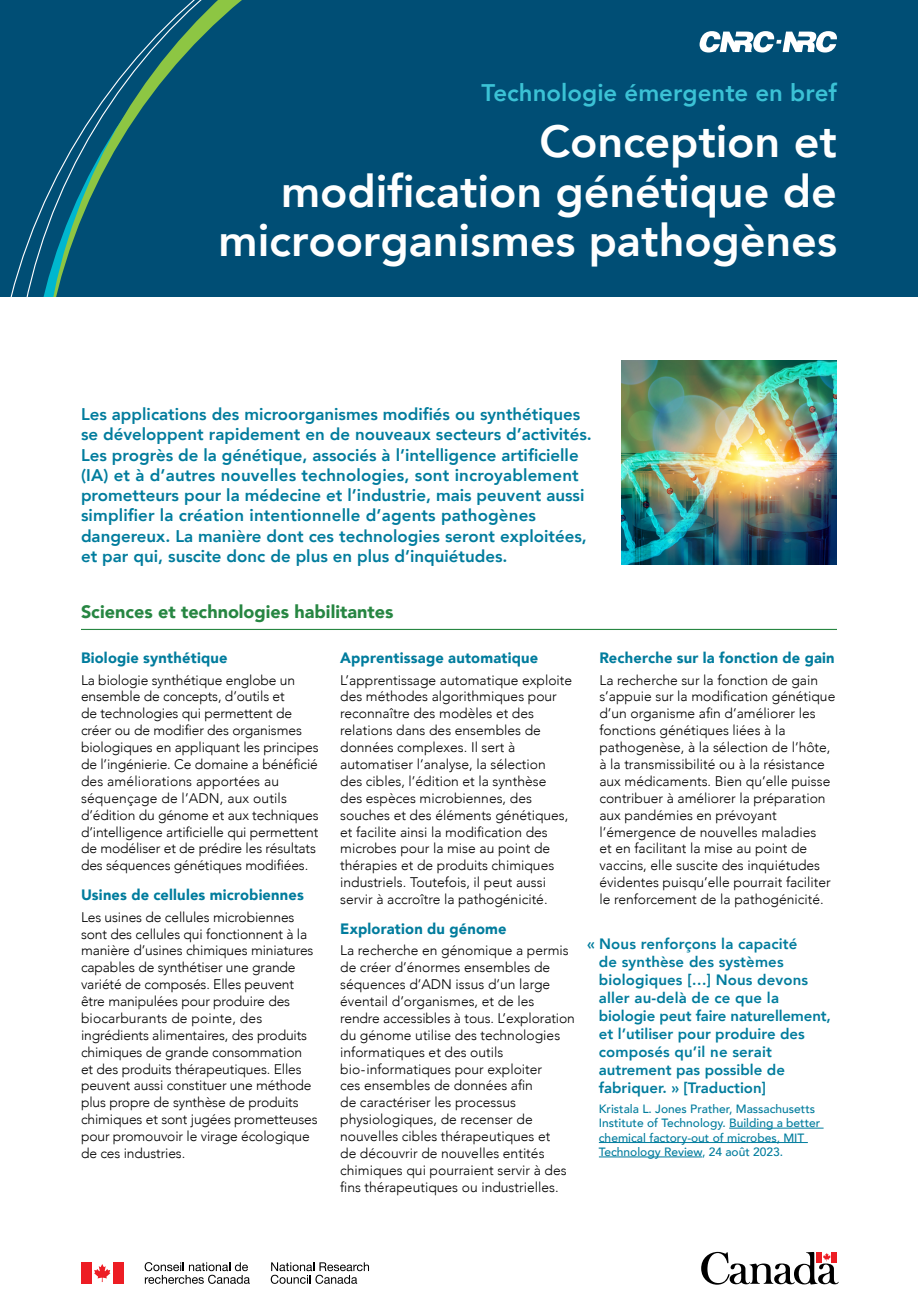
<style>
.page{position:relative;width:918px;height:1310px;background:#fff}
.page>*{position:absolute;margin:0;border:0;box-sizing:border-box;transform-origin:0 0}
.main_title_30pt_e{font:800 45px/49.5px "Avenir";color:#fff;text-align:right}
.surtitle_e{font:800 24px "Avenir";color:#3bc2d5}
.head_01_e{font:900 18px "Avenir";color:#278642}
.intro_e{font:800 16.8px/20.2px "Avenir";color:#007c9d}
.quote_f{font:800 15px/18px "Avenir";color:#007c9d}
.head_02_e{font:900 15px "Avenir";letter-spacing:.015em;color:#007c9d}
.body_e{font:300 13.8px/16.8px "Avenir";color:#000}
.quote_author_f{font:500 12px/14.4px "Avenir";color:#007c9d}
</style>
<div class="page">
<div style="left:0;top:0;width:918px;height:297px;background:#004e75"></div>
<div style="left:81px;top:1262px;width:11px;height:21px;background:#ed1d24"></div>
<svg style="left:94px;top:1264px;width:16px;height:18px"></svg>
<div style="left:113px;top:1262px;width:11px;height:21px;background:#ed1d24"></div>
<svg style="left:145px;top:1262px;width:105px;height:21px"></svg>
<svg style="left:271px;top:1262px;width:98px;height:21px"></svg>
<svg style="left:701px;top:1251px;width:138px;height:33px"></svg>
<svg style="left:700px;top:31px;width:137px;height:22px"></svg>
<hr style="left:81px;top:629px;width:756px;height:1px;background:#278642">
<hr style="left:729px;top:1127px;width:95px;height:1px;background:#007c9d">
<hr style="left:599px;top:1142px;width:209px;height:1px;background:#007c9d">
<hr style="left:599px;top:1156px;width:103px;height:1px;background:#007c9d">
<img style="left:621px;top:360px;width:216px;height:204px">
<p class="surtitle_e" style="left:482px;top:74px;width:357px">Technologie émergente en bref</p>
<p class="main_title_30pt_e" style="left:219px;top:117px;width:620px">Conception et<br>modification génétique de microorganismes pathogènes</p>
<p class="intro_e" style="left:81px;top:404px;width:512px">Les applications des microorganismes modifiés ou synthétiques se développent rapidement en de nouveaux secteurs d’activités.<br>Les progrès de la génétique, associés à l’intelligence artificielle (IA) et à d’autres nouvelles technologies, sont incroyablement prometteurs pour la médecine et l’industrie, mais peuvent aussi simplifier la création intentionnelle d’agents pathogènes dangereux. La manière dont ces technologies seront exploitées, et par qui, suscite donc de plus en plus d’inquiétudes.</p>
<p class="head_01_e" style="left:81px;top:596px;width:314px">Sciences et technologies habilitantes</p>
<p class="head_02_e" style="left:81px;top:645px;width:148px">Biologie synthétique</p>
<p class="body_e" style="left:81px;top:671px;width:239px">La biologie synthétique englobe un ensemble de concepts, d’outils et<br>de technologies qui permettent de créer ou de modifier des organismes biologiques en appliquant les principes de l’ingénierie. Ce domaine a bénéficié des améliorations apportées au séquençage de l’ADN, aux outils d’édition du génome et aux techniques d’intelligence artificielle qui permettent de modéliser et de prédire les résultats des séquences génétiques modifiées.</p>
<p class="head_02_e" style="left:81px;top:882px;width:224px">Usines de cellules microbiennes</p>
<p class="body_e" style="left:81px;top:908px;width:238px">Les usines de cellules microbiennes sont des cellules qui fonctionnent à la manière d’usines chimiques miniatures capables de synthétiser une grande variété de composés. Elles peuvent être manipulées pour produire des biocarburants de pointe, des ingrédients alimentaires, des produits chimiques de grande consommation et des produits thérapeutiques. Elles peuvent aussi constituer une méthode plus propre de synthèse de produits chimiques et sont jugées prometteuses pour promouvoir le virage écologique de ces industries.</p>
<p class="head_02_e" style="left:340px;top:645px;width:200px">Apprentissage automatique</p>
<p class="body_e" style="left:340px;top:671px;width:234px">L’apprentissage automatique exploite des méthodes algorithmiques pour reconnaître des modèles et des relations dans des ensembles de données complexes. Il sert à automatiser l’analyse, la sélection<br>des cibles, l’édition et la synthèse<br>des espèces microbiennes, des souches et des éléments génétiques, et facilite ainsi la modification des microbes pour la mise au point de thérapies et de produits chimiques industriels. Toutefois, il peut aussi servir à accroître la pathogénicité.</p>
<p class="head_02_e" style="left:340px;top:916px;width:168px">Exploration du génome</p>
<p class="body_e" style="left:340px;top:942px;width:236px">La recherche en génomique a permis de créer d’énormes ensembles de séquences d’ADN issus d’un large éventail d’organismes, et de les rendre accessibles à tous. L’exploration du génome utilise des technologies informatiques et des outils bio-informatiques pour exploiter<br>ces ensembles de données afin<br>de caractériser les processus physiologiques, de recenser de nouvelles cibles thérapeutiques et<br>de découvrir de nouvelles entités chimiques qui pourraient servir à des fins thérapeutiques ou industrielles.</p>
<p class="head_02_e" style="left:599px;top:645px;width:237px">Recherche sur la fonction de gain</p>
<p class="body_e" style="left:599px;top:671px;width:238px">La recherche sur la fonction de gain s’appuie sur la modification génétique d’un organisme afin d’améliorer les fonctions génétiques liées à la pathogenèse, à la sélection de l’hôte, à la transmissibilité ou à la résistance aux médicaments. Bien qu’elle puisse contribuer à améliorer la préparation aux pandémies en prévoyant l’émergence de nouvelles maladies<br>et en facilitant la mise au point de vaccins, elle suscite des inquiétudes évidentes puisqu’elle pourrait faciliter le renforcement de la pathogénicité.</p>
<p class="quote_f" style="left:599px;top:934px;width:234px;text-indent:-12px">« Nous renforçons la capacité<br>de synthèse des systèmes biologiques […] Nous devons aller au-delà de ce que la biologie peut faire naturellement, et l’utiliser pour produire des composés qu’il ne serait autrement pas possible de fabriquer. » [Traduction]</p>
<p class="quote_author_f" style="left:599px;top:1100px;width:223px">Kristala L. Jones Prather, Massachusetts Institute of Technology. Building a better chemical factory-out of microbes, MIT Technology Review, 24 août 2023.</p>
</div>
